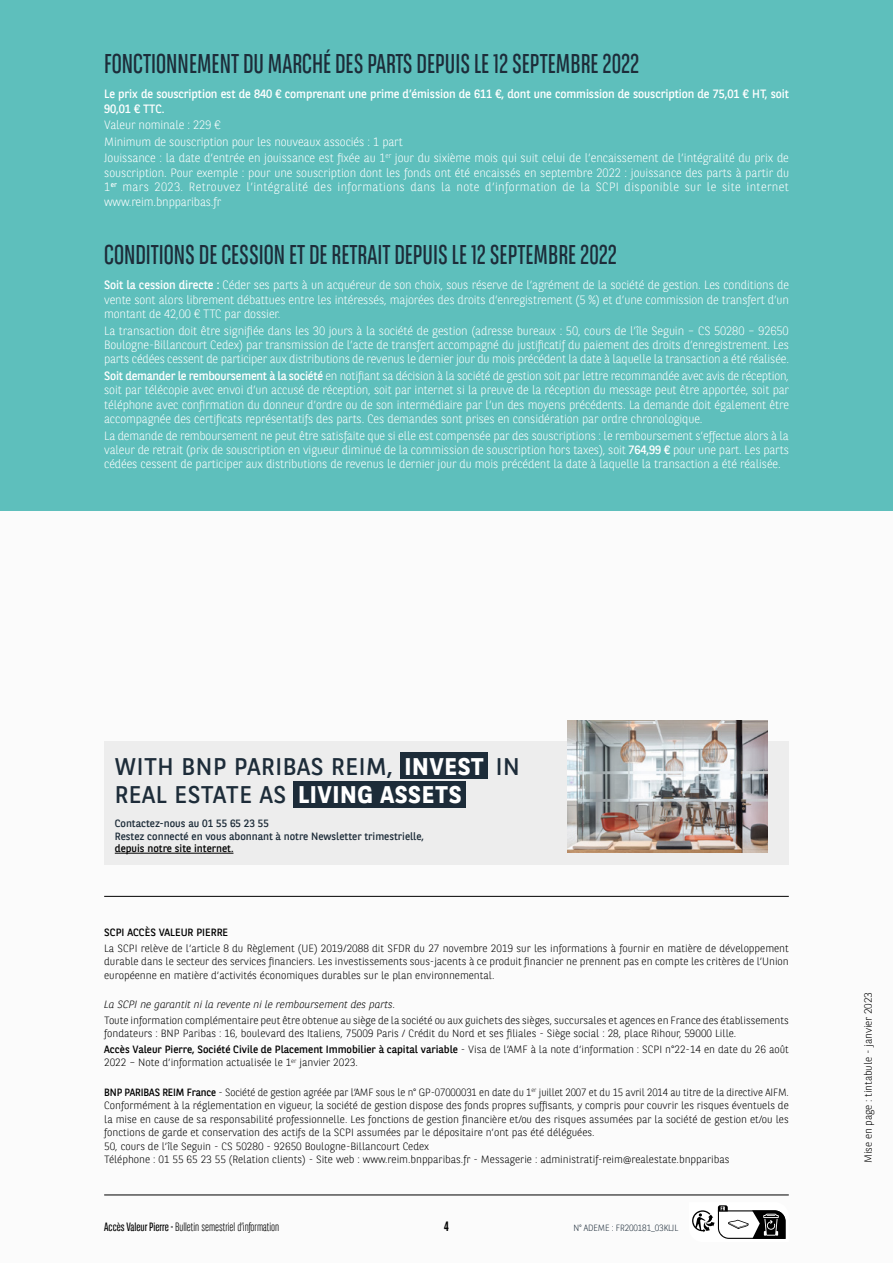
<style>
.page{position:relative;width:893px;height:1263px;background:#fbfbfb}
.page>*{position:absolute;margin:0;border:0;box-sizing:border-box;transform-origin:0 0}
.TITRE{font:27px "BNPP Sans Condensed";color:#1d2c39}
.t1{font:24px "BNPP Sans";letter-spacing:.025em;color:#1d2c39}
.t2{font:700 24px "BNPP Sans";letter-spacing:.025em;color:#fff}
.t3{font:700 13.5px "BNPP Sans Condensed";color:#000}
.TXT_COURANT{font:300 12px/14.4px "BNPP Sans";letter-spacing:-.01em;color:#fff;text-align:justify}
.TXT_COURANT-2{font:12px/14.4px "BNPP Sans";letter-spacing:-.01em;color:#fff}
.t4{font:300 12px "BNPP Sans Condensed";color:#000}
.t5{font:300 10.5px/13.5px "BNPP Sans";color:#000}
.t6{font:300 10.5px "BNPP Sans";color:#000;scale:.96 1}
.t7{font:10.5px "BNPP Sans";color:#1d2c39}
.t8{font:italic 300 10.5px "BNPP Sans";color:#000}
.t9{font:10.5px "BNPP Sans";color:#000}
.t10{font:300 9px "BNPP Sans";letter-spacing:-.015em;color:#1d2c39;scale:.95 1}
.s1{font-weight:400}
</style>
<div class="page">
<hr style="left:104px;top:1194px;width:685px;height:1px;background:#000">
<svg style="left:692px;top:1205px;width:94px;height:34px"></svg>
<div style="left:0;top:0;width:893px;height:510px;background:#5ebfbc"></div>
<hr style="left:104px;top:896px;width:685px;height:1px;background:#000">
<div style="left:104px;top:741px;width:685px;height:124px;background:#ededed"></div>
<div style="left:400px;top:752px;width:88px;height:27px;background:#1d2c39"></div>
<div style="left:294px;top:781px;width:172px;height:26px;background:#1d2c39"></div>
<hr style="left:115px;top:853px;width:118px;height:1px;background:#000">
<img style="left:568px;top:720px;width:199px;height:132px">
<p class="TITRE" style="left:104px;top:47px;width:537px">FONCTIONNEMENT DU MARCHÉ DES PARTS DEPUIS LE 12 SEPTEMBRE 2022</p>
<p class="TXT_COURANT-2" style="left:104px;top:87px;width:686px">Le prix de souscription est de 840 € comprenant une prime d’émission de 611 €, dont une commission de souscription de 75,01 € HT, soit<br>90,01 € TTC.</p>
<p class="TXT_COURANT" style="left:104px;top:117px;width:118px">Valeur nominale : 229 €</p>
<p class="TXT_COURANT" style="left:104px;top:134px;width:300px">Minimum de souscription pour les nouveaux associés : 1 part</p>
<p class="TXT_COURANT" style="left:104px;top:150px;width:686px">Jouissance : la date d’entrée en jouissance est fixée au 1<sup>er</sup> jour du sixième mois qui suit celui de l’encaissement de l’intégralité du prix de souscription. Pour exemple : pour une souscription dont les fonds ont été encaissés en septembre 2022 : jouissance des parts à partir du 1<sup>er</sup> mars 2023. Retrouvez l’intégralité des informations dans la note d’information de la SCPI disponible sur le site internet www.reim.bnpparibas.fr</p>
<p class="TITRE" style="left:104px;top:238px;width:514px">CONDITIONS DE CESSION ET DE RETRAIT DEPUIS LE 12 SEPTEMBRE 2022</p>
<p class="TXT_COURANT" style="left:104px;top:277px;width:686px"><span class="s1">Soit la cession directe :</span> Céder ses parts à un acquéreur de son choix, sous réserve de l’agrément de la société de gestion. Les conditions de vente sont alors librement débattues entre les intéressés, majorées des droits d’enregistrement (5 %) et d’une commission de transfert d’un montant de 42,00 € TTC par dossier.</p>
<p class="TXT_COURANT" style="left:104px;top:323px;width:686px">La transaction doit être signifiée dans les 30 jours à la société de gestion (adresse bureaux : 50, cours de l’île Seguin – CS 50280 – 92650<br>Boulogne-Billancourt Cedex) par transmission de l’acte de transfert accompagné du justificatif du paiement des droits d’enregistrement. Les parts cédées cessent de participer aux distributions de revenus le dernier jour du mois précédent la date à laquelle la transaction a été réalisée.</p>
<p class="TXT_COURANT" style="left:104px;top:368px;width:686px"><span class="s1">Soit demander le remboursement à la société</span> en notifiant sa décision à la société de gestion soit par lettre recommandée avec avis de réception, soit par télécopie avec envoi d’un accusé de réception, soit par internet si la preuve de la réception du message peut être apportée, soit par téléphone avec confirmation du donneur d’ordre ou de son intermédiaire par l’un des moyens précédents. La demande doit également être accompagnée des certificats représentatifs des parts. Ces demandes sont prises en considération par ordre chronologique.</p>
<p class="TXT_COURANT" style="left:104px;top:428px;width:686px">La demande de remboursement ne peut être satisfaite que si elle est compensée par des souscriptions : le remboursement s’effectue alors à la valeur de retrait (prix de souscription en vigueur diminué de la commission de souscription hors taxes), soit <span class="s1">764,99 €</span> pour une part. Les parts cédées cessent de participer aux distributions de revenus le dernier jour du mois précédent la date à laquelle la transaction a été réalisée.</p>
<p class="t1" style="left:115px;top:750px;width:279px">WITH BNP PARIBAS REIM,</p>
<p class="t2" style="left:405px;top:750px;width:81px">INVEST</p>
<p class="t1" style="left:496px;top:750px;width:25px">IN</p>
<p class="t1" style="left:115px;top:778px;width:173px">REAL ESTATE AS</p>
<p class="t2" style="left:298px;top:778px;width:165px">LIVING ASSETS</p>
<p class="t7" style="left:115px;top:816px;width:156px">Contactez-nous au 01 55 65 23 55</p>
<p class="t7" style="left:115px;top:829px;width:311px">Restez connecté en vous abonnant à notre Newsletter trimestrielle,</p>
<p class="t9" style="left:115px;top:841px;width:120px">depuis notre site internet.</p>
<p class="t9" style="left:104px;top:925px;width:126px">SCPI ACCÈS VALEUR PIERRE</p>
<p class="t5" style="left:104px;top:941px;width:686px;text-align:justify">La SCPI relève de l’article 8 du Règlement (UE) 2019/2088 dit SFDR du 27 novembre 2019 sur les informations à fournir en matière de développement durable dans le secteur des services financiers. Les investissements sous-jacents à ce produit financier ne prennent pas en compte les critères de l’Union européenne en matière d’activités économiques durables sur le plan environnemental.</p>
<p class="t8" style="left:104px;top:997px;width:293px">La SCPI ne garantit ni la revente ni le remboursement des parts.</p>
<p class="t5" style="left:104px;top:1013px;width:686px">Toute information complémentaire peut être obtenue au siège de la société ou aux guichets des sièges, succursales et agences en France des établissements fondateurs : BNP Paribas : 16, boulevard des Italiens, 75009 Paris / Crédit du Nord et ses filiales - Siège social : 28, place Rihour, 59000 Lille.</p>
<p class="t5" style="left:104px;top:1042px;width:686px"><span class="s1">Accès Valeur Pierre, Société Civile de Placement Immobilier à capital variable</span> - Visa de l’AMF à la note d’information : SCPI n°22-14 en date du 26 août<br>2022 – Note d’information actualisée le 1<sup>er</sup> janvier 2023.</p>
<p class="t6" style="left:104px;top:1085px;width:715px"><span class="s1">BNP PARIBAS REIM France</span> - Société de gestion agréée par l’AMF sous le n° GP-07000031 en date du 1<sup>er</sup> juillet 2007 et du 15 avril 2014 au titre de la directive AIFM.</p>
<p class="t5" style="left:104px;top:1098px;width:686px;text-align:justify">Conformément à la réglementation en vigueur, la société de gestion dispose des fonds propres suffisants, y compris pour couvrir les risques éventuels de la mise en cause de sa responsabilité professionnelle. Les fonctions de gestion financière et/ou des risques assumées par la société de gestion et/ou les fonctions de garde et conservation des actifs de la SCPI assumées par le dépositaire n’ont pas été déléguées.</p>
<p class="t5" style="left:104px;top:1139px;width:326px">50, cours de l’île Seguin - CS 50280 - 92650 Boulogne-Billancourt Cedex</p>
<p class="t5" style="left:104px;top:1152px;width:627px">Téléphone : 01 55 65 23 55 (Relation clients) - Site web : www.reim.bnpparibas.fr - Messagerie : administratif-reim@realestate.bnpparibas</p>
<p class="t4" style="left:104px;top:1219px;width:176px"><span class="s1">Accès Valeur Pierre -</span> Bulletin semestriel d’information</p>
<p class="t3" style="left:444px;top:1218px;width:6px">4</p>
<p class="t10" style="left:573px;top:1222px;width:112px">N° ADEME : FR200181_03KLJL</p>
<p class="t5" style="left:861px;top:1163px;width:172px;rotate:-90deg">Mise en page : tintabule - janvier 2023</p>
</div>
